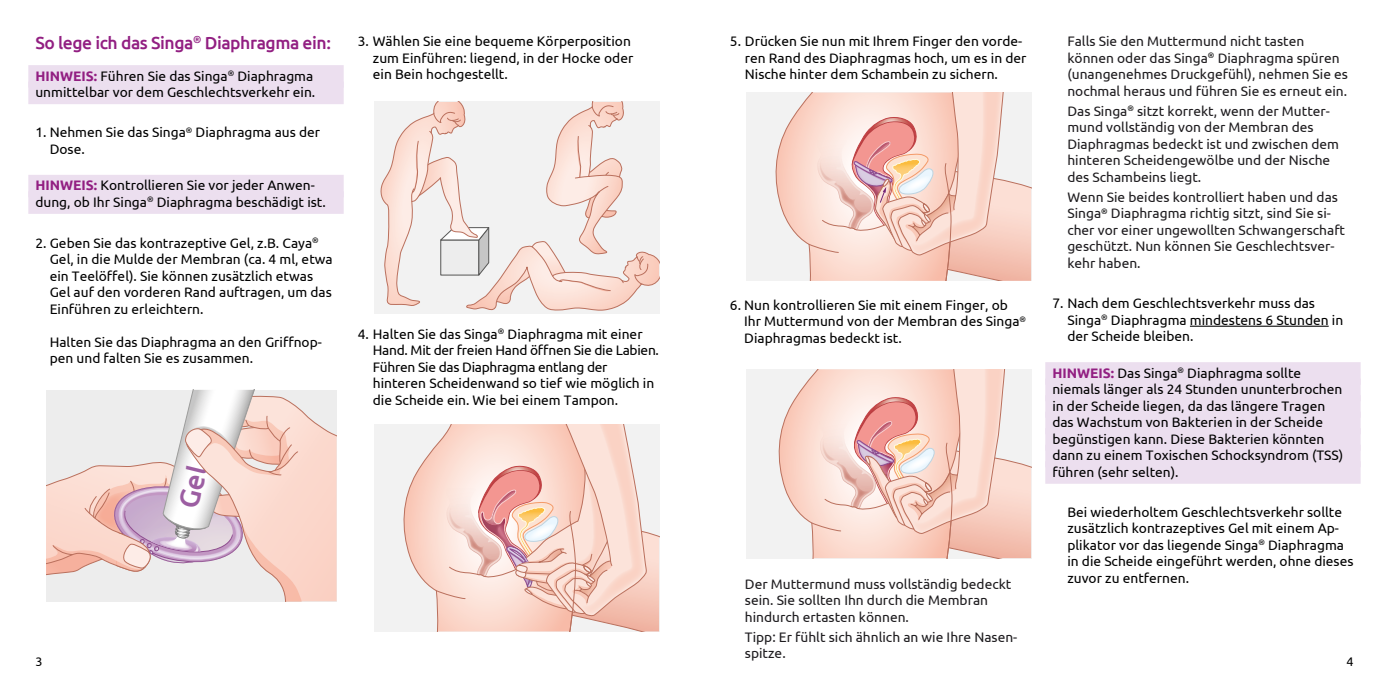
<style>
.page{position:relative;width:1389px;height:695px;background:#fff}
.page>*{position:absolute;margin:0;border:0;box-sizing:border-box;transform-origin:0 0}
.Headline{font:500 17.5px "Ubuntu";letter-spacing:-.025em;color:#921f82}
.Fließtext{font:13.75px/16.5px "Ubuntu";color:#000}
.Fließtext-2{font:13.75px/16.5px "Ubuntu";color:#1e1c1f}
.t1{font:12.5px "Ubuntu";color:#000}
.s1{font-weight:700;color:#921f82}
</style>
<div class="page">
<div style="left:28px;top:65px;width:316px;height:23px;background:#ecdfef"></div>
<div style="left:28px;top:82px;width:316px;height:22px;background:#ecdfef"></div>
<div style="left:28px;top:175px;width:316px;height:22px;background:#ecdfef"></div>
<div style="left:28px;top:191px;width:316px;height:23px;background:#ecdfef"></div>
<div style="left:374px;top:102px;width:285px;height:211px;background:#ededed"></div>
<svg style="left:380px;top:102px;width:279px;height:209px"></svg>
<div style="left:374px;top:424px;width:285px;height:207px;background:#ededed"></div>
<svg style="left:403px;top:424px;width:256px;height:207px"></svg>
<div style="left:746px;top:92px;width:285px;height:189px;background:#ededed"></div>
<svg style="left:775px;top:92px;width:256px;height:189px"></svg>
<div style="left:746px;top:369px;width:285px;height:189px;background:#ededed"></div>
<svg style="left:778px;top:369px;width:253px;height:189px"></svg>
<hr style="left:1190px;top:325px;width:139px;height:2px;background:#000">
<div style="left:1045px;top:362px;width:316px;height:22px;background:#ecdfef"></div>
<div style="left:1045px;top:378px;width:316px;height:23px;background:#ecdfef"></div>
<div style="left:1045px;top:395px;width:316px;height:22px;background:#ecdfef"></div>
<div style="left:1045px;top:411px;width:316px;height:23px;background:#ecdfef"></div>
<div style="left:1045px;top:428px;width:316px;height:22px;background:#ecdfef"></div>
<div style="left:1045px;top:444px;width:316px;height:23px;background:#ecdfef"></div>
<div style="left:1045px;top:461px;width:316px;height:22px;background:#ecdfef"></div>
<svg style="left:46px;top:390px;width:291px;height:211px;background:#eedad7"></svg>
<p class="Headline" style="left:35px;top:32px;width:297px">So lege ich das Singa<sup>®</sup> Diaphragma ein:</p>
<p class="Fließtext" style="left:35px;top:67px;width:279px"><span class="s1">HINWEIS:</span> Führen Sie das Singa<sup>®</sup> Diaphragma</p>
<p class="Fließtext" style="left:35px;top:83px;width:281px">unmittelbar vor dem Geschlechtsverkehr ein.</p>
<p class="Fließtext" style="left:50px;top:124px;width:272px;text-indent:-14px">1. Nehmen Sie das Singa<sup>®</sup> Diaphragma aus der<br>Dose.</p>
<p class="Fließtext" style="left:35px;top:177px;width:281px"><span class="s1">HINWEIS:</span> Kontrollieren Sie vor jeder Anwen-</p>
<p class="Fließtext" style="left:35px;top:193px;width:292px">dung, ob Ihr Singa<sup>®</sup> Diaphragma beschädigt ist.</p>
<p class="Fließtext" style="left:50px;top:234px;width:284px;text-indent:-14px">2. Geben Sie das kontrazeptive Gel, z.B. Caya<sup>® </sup>Gel, in die Mulde der Membran (ca. 4 ml, etwa ein Teelöffel). Sie können zusätzlich etwas Gel auf den vorderen Rand auftragen, um das Einführen zu erleichtern.</p>
<p class="Fließtext" style="left:50px;top:333px;width:274px">Halten Sie das Diaphragma an den Griffnop&shy;pen und falten Sie es zusammen.</p>
<p class="Fließtext" style="left:373px;top:33px;width:262px;text-indent:-15px">3. Wählen Sie eine bequeme Körperposition zum Einführen: liegend, in der Hocke oder ein Bein hochgestellt.</p>
<p class="Fließtext" style="left:745px;top:33px;width:283px;text-indent:-15px">5. Drücken Sie nun mit Ihrem Finger den vorde&shy;ren Rand des Diaphragmas hoch, um es in der<br>Nische hinter dem Schambein zu sichern.</p>
<p class="Fließtext-2" style="left:1067px;top:33px;width:282px">Falls Sie den Muttermund nicht tasten können oder das Singa<sup>®</sup> Diaphragma spüren (unangenehmes Druckgefühl), nehmen Sie es nochmal heraus und führen Sie es erneut ein.</p>
<p class="Fließtext-2" style="left:1067px;top:102px;width:273px">Das Singa<sup>®</sup> sitzt korrekt, wenn der Mutter&shy;mund vollständig von der Membran des Diaphragmas bedeckt ist und zwischen dem hinteren Scheidengewölbe und der Nische des Schambeins liegt.</p>
<p class="Fließtext-2" style="left:1067px;top:188px;width:279px">Wenn Sie beides kontrolliert haben und das Singa<sup>®</sup> Diaphragma richtig sitzt, sind Sie si&shy;cher vor einer ungewollten Schwangerschaft geschützt. Nun können Sie Geschlechtsver&shy;kehr haben.</p>
<p class="Fließtext" style="left:1067px;top:294px;width:277px;text-indent:-15px">7. Nach dem Geschlechtsverkehr muss das<br>Singa<sup>®</sup> Diaphragma mindestens 6 Stunden in der Scheide bleiben.</p>
<p class="Fließtext" style="left:1052px;top:364px;width:250px"><span class="s1">HINWEIS:</span> Das Singa<sup>®</sup> Diaphragma sollte</p>
<p class="Fließtext" style="left:1052px;top:380px;width:291px">niemals länger als 24 Stunden ununterbrochen</p>
<p class="Fließtext" style="left:1052px;top:397px;width:274px">in der Scheide liegen, da das längere Tragen</p>
<p class="Fließtext" style="left:1052px;top:413px;width:272px">das Wachstum von Bakterien in der Scheide</p>
<p class="Fließtext" style="left:1052px;top:430px;width:274px">begünstigen kann. Diese Bakterien könnten</p>
<p class="Fließtext" style="left:1052px;top:446px;width:293px">dann zu einem Toxischen Schocksyndrom (TSS)</p>
<p class="Fließtext" style="left:1052px;top:463px;width:128px">führen (sehr selten).</p>
<p class="Fließtext" style="left:1067px;top:503px;width:288px">Bei wiederholtem Geschlechtsverkehr sollte zusätzlich kontrazeptives Gel mit einem Ap&shy;plikator vor das liegende Singa<sup>®</sup> Diaphragma in die Scheide eingeführt werden, ohne dieses zuvor zu entfernen.</p>
<p class="Fließtext" style="left:744px;top:296px;width:283px;text-indent:-14px">6. Nun kontrollieren Sie mit einem Finger, ob<br>Ihr Muttermund von der Membran des Singa<sup>®<br></sup>Diaphragmas bedeckt ist.</p>
<p class="Fließtext" style="left:373px;top:325px;width:288px;text-indent:-15px">4. Halten Sie das Singa<sup>®</sup> Diaphragma mit einer Hand. Mit der freien Hand öffnen Sie die Labien.<br>Führen Sie das Diaphragma entlang der hinteren Scheidenwand so tief wie möglich in die Scheide ein. Wie bei einem Tampon.</p>
<p class="Fließtext-2" style="left:745px;top:575px;width:268px">Der Muttermund muss vollständig bedeckt sein. Sie sollten Ihn durch die Membran hindurch ertasten können.</p>
<p class="Fließtext-2" style="left:745px;top:628px;width:274px">Tipp: Er fühlt sich ähnlich an wie Ihre Nasen&shy;spitze.</p>
<p class="t1" style="left:35px;top:653px;width:9px">3</p>
<p class="t1" style="left:1346px;top:653px;width:9px">4</p>
</div>
